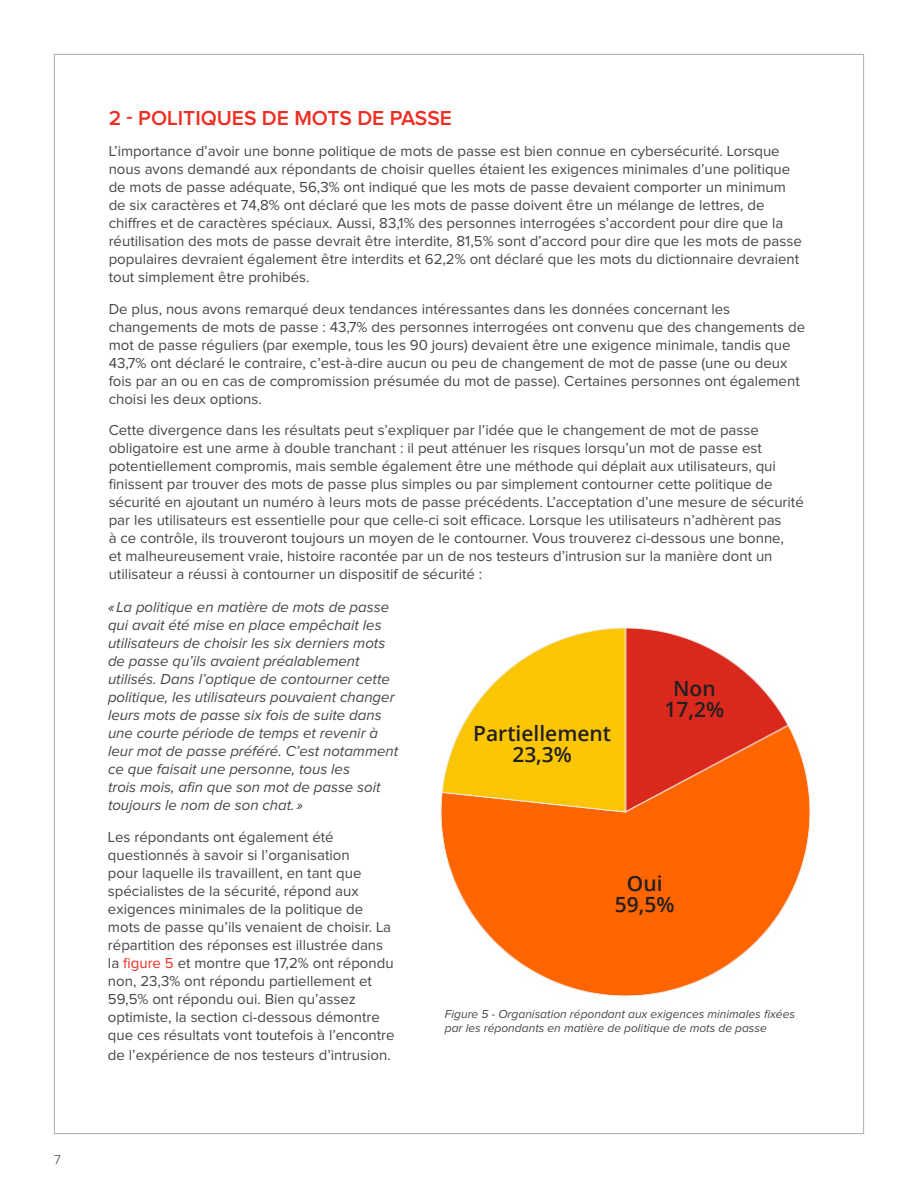
<style>
.page{position:relative;width:918px;height:1188px;background:#fff}
.page>*{position:absolute;margin:0;border:0;box-sizing:border-box;transform-origin:0 0}
.t1{font:600 21px/21px "Open Sans";color:#231f20;text-align:center}
.t2{font:600 21px "Proxima Nova";color:#ee2e22}
.t3{font:15px/18px "Proxima Nova";color:#454646}
.t4{font:italic 15px/18px "Proxima Nova";color:#454646}
.t5{font:300 13.5px "Proxima Nova";color:#454646}
.t6{font:italic 12px/14.4px "Proxima Nova";color:#454646}
.s1{color:#ee2e22}
</style>
<div class="page">
<img style="left:440px;top:627px;width:371px;height:370px">
<p class="t5" style="left:54px;top:1153px;width:8px">7</p>
<h1 class="t2" style="left:109px;top:108px;width:345px">2 - POLITIQUES DE MOTS DE PASSE</h1>
<p class="t3" style="left:109px;top:143px;width:695px">L’importance d’avoir une bonne politique de mots de passe est bien connue en cybersécurité. Lorsque nous avons demandé aux répondants de choisir quelles étaient les exigences minimales d’une politique de mots de passe adéquate, 56,3% ont indiqué que les mots de passe devaient comporter un minimum de six caractères et 74,8% ont déclaré que les mots de passe doivent être un mélange de lettres, de chiffres et de caractères spéciaux. Aussi, 83,1% des personnes interrogées s’accordent pour dire que la réutilisation des mots de passe devrait être interdite, 81,5% sont d’accord pour dire que les mots de passe populaires devraient également être interdits et 62,2% ont déclaré que les mots du dictionnaire devraient tout simplement être prohibés.</p>
<p class="t3" style="left:109px;top:300px;width:698px">De plus, nous avons remarqué deux tendances intéressantes dans les données concernant les changements de mots de passe : 43,7% des personnes interrogées ont convenu que des changements de mot de passe réguliers (par exemple, tous les 90 jours) devaient être une exigence minimale, tandis que 43,7% ont déclaré le contraire, c’est-à-dire aucun ou peu de changement de mot de passe (une ou deux fois par an ou en cas de compromission présumée du mot de passe). Certaines personnes ont également choisi les deux options.</p>
<p class="t3" style="left:109px;top:422px;width:697px">Cette divergence dans les résultats peut s’expliquer par l’idée que le changement de mot de passe obligatoire est une arme à double tranchant : il peut atténuer les risques lorsqu’un mot de passe est potentiellement compromis, mais semble également être une méthode qui déplait aux utilisateurs, qui finissent par trouver des mots de passe plus simples ou par simplement contourner cette politique de sécurité en ajoutant un numéro à leurs mots de passe précédents. L’acceptation d’une mesure de sécurité par les utilisateurs est essentielle pour que celle-ci soit efficace. Lorsque les utilisateurs n’adhèrent pas<br>à ce contrôle, ils trouveront toujours un moyen de le contourner. Vous trouverez ci-dessous une bonne,<br>et malheureusement vraie, histoire racontée par un de nos testeurs d’intrusion sur la manière dont un utilisateur a réussi à contourner un dispositif de sécurité :</p>
<p class="t4" style="left:108px;top:599px;width:292px">« La politique en matière de mots de passe qui avait été mise en place empêchait les utilisateurs de choisir les six derniers mots de passe qu’ils avaient préalablement utilisés. Dans l’optique de contourner cette politique, les utilisateurs pouvaient changer leurs mots de passe six fois de suite dans une courte période de temps et revenir à leur mot de passe préféré. C’est notamment ce que faisait une personne, tous les<br>trois mois, afin que son mot de passe soit toujours le nom de son chat. »</p>
<p class="t3" style="left:108px;top:828px;width:288px">Les répondants ont également été questionnés à savoir si l’organisation<br>pour laquelle ils travaillent, en tant que spécialistes de la sécurité, répond aux exigences minimales de la politique de mots de passe qu’ils venaient de choisir. La répartition des réponses est illustrée dans la <span class="s1">figure 5</span> et montre que 17,2% ont répondu non, 23,3% ont répondu partiellement et 59,5% ont répondu oui. Bien qu’assez optimiste, la section ci-dessous démontre que ces résultats vont toutefois à l’encontre</p>
<p class="t3" style="left:108px;top:1046px;width:284px">de l’expérience de nos testeurs d’intrusion.</p>
<h1 class="t1" style="left:665px;top:678px;width:61px">Non<br>17,2%</h1>
<h1 class="t1" style="left:473px;top:722px;width:139px">Partiellement<br>23,3%</h1>
<h1 class="t1" style="left:615px;top:872px;width:61px">Oui<br>59,5%</h1>
<p class="t6" style="left:445px;top:1007px;width:352px">Figure 5 - Organisation répondant aux exigences minimales fixées par les répondants en matière de politique de mots de passe</p>
</div>
